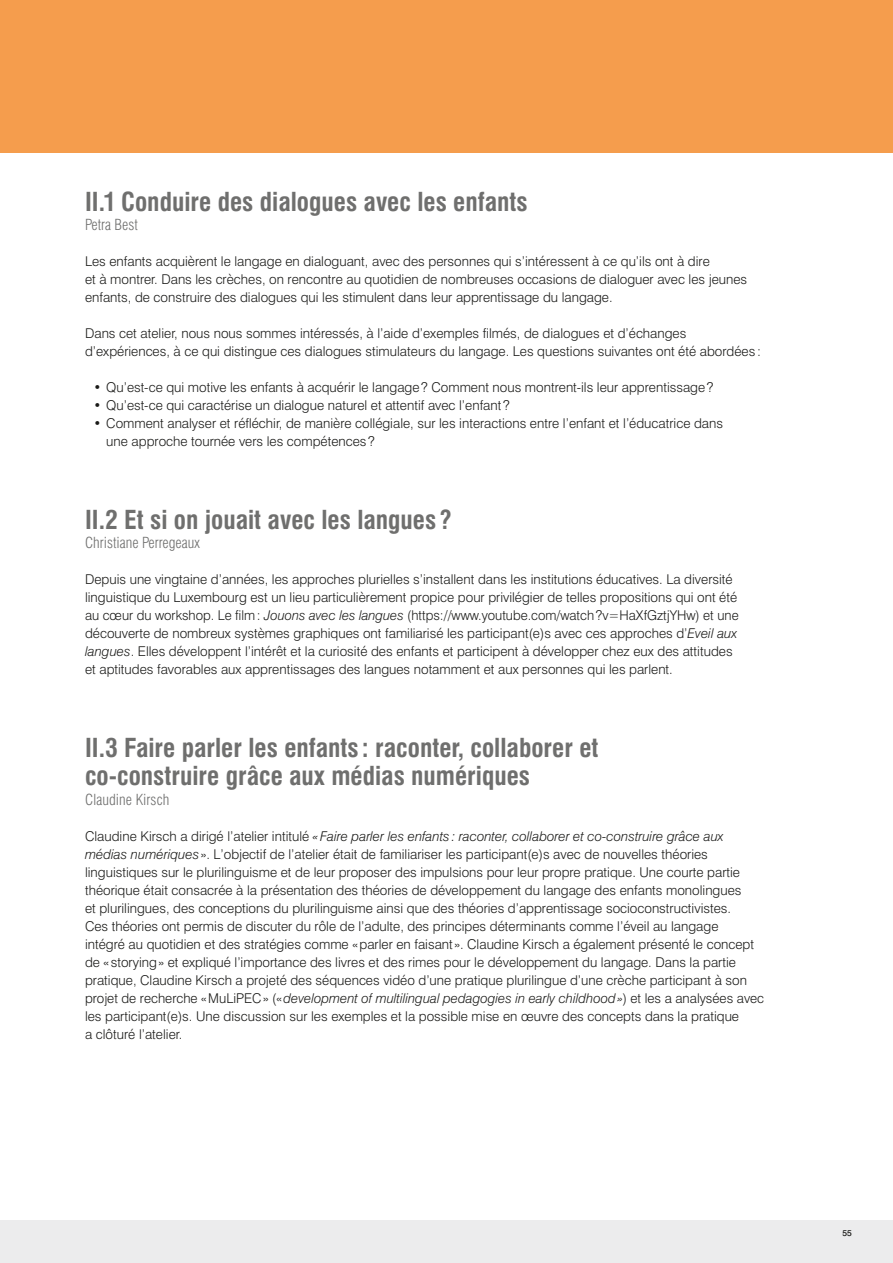
<style>
.page{position:relative;width:893px;height:1263px;background:#fff}
.page>*{position:absolute;margin:0;border:0;box-sizing:border-box;transform-origin:0 0}
.t1{font:700 condensed 25.5px/28.5px "Swiss 721 BT";color:#6f6f6e}
.t2{font:300 condensed 15px "Swiss 721 BT";color:#6f6f6e}
.t3{font:300 13.5px/18px "Swiss 721 BT";color:#1a1a18}
.t4{font:500 8.55px "Swiss 721 BT";color:#1a1a18}
.s1{font-style:italic}
</style>
<div class="page">
<div style="left:0;top:0;width:893px;height:153px;background:#f59d4d"></div>
<div style="left:0;top:1220px;width:893px;height:43px;background:#ececed"></div>
<h1 class="t1" style="left:85px;top:187px;width:444px">II.1 Conduire des dialogues avec les enfants</h1>
<p class="t2" style="left:85px;top:216px;width:54px">Petra Best</p>
<p class="t3" style="left:85px;top:252px;width:664px">Les enfants acquièrent le langage en dialoguant, avec des personnes qui s’intéressent à ce qu’ils ont à dire<br>et à montrer. Dans les crèches, on rencontre au quotidien de nombreuses occasions de dialoguer avec les jeunes enfants, de construire des dialogues qui les stimulent dans leur apprentissage du langage.</p>
<p class="t3" style="left:85px;top:324px;width:677px">Dans cet atelier, nous nous sommes intéressés, à l’aide d’exemples filmés, de dialogues et d’échanges d’expériences, à ce qui distingue ces dialogues stimulateurs du langage. Les questions suivantes ont été abordées :</p>
<p class="t3" style="left:94px;top:378px;width:621px">• Qu’est-ce qui motive les enfants à acquérir le langage? Comment nous montrent-ils leur apprentissage?</p>
<p class="t3" style="left:94px;top:396px;width:418px">• Qu’est-ce qui caractérise un dialogue naturel et attentif avec l’enfant ?</p>
<p class="t3" style="left:106px;top:414px;width:618px;text-indent:-13px">• Comment analyser et réfléchir, de manière collégiale, sur les interactions entre l’enfant et l’éducatrice dans une approche tournée vers les compétences ?</p>
<h1 class="t1" style="left:85px;top:505px;width:368px">II.2 Et si on jouait avec les langues ?</h1>
<p class="t2" style="left:85px;top:534px;width:116px">Christiane Perregeaux</p>
<p class="t3" style="left:85px;top:570px;width:655px">Depuis une vingtaine d’années, les approches plurielles s’installent dans les institutions éducatives. La diversité linguistique du Luxembourg est un lieu particulièrement propice pour privilégier de telles propositions qui ont été au cœur du workshop. Le film: <span class="s1">Jouons avec les langues</span> (https://www.youtube.com/watch?v=HaXfGztjYHw) et une découverte de nombreux systèmes graphiques ont familiarisé les participant(e)s avec ces approches d’<span class="s1">Eveil aux langues</span>. Elles développent l’intérêt et la curiosité des enfants et participent à développer chez eux des attitudes et aptitudes favorables aux apprentissages des langues notamment et aux personnes qui les parlent.</p>
<h1 class="t1" style="left:85px;top:733px;width:515px">II.3 Faire parler les enfants : raconter, collaborer et co-construire grâce aux médias numériques</h1>
<p class="t2" style="left:85px;top:790px;width:86px">Claudine Kirsch</p>
<p class="t3" style="left:85px;top:827px;width:681px">Claudine Kirsch a dirigé l’atelier intitulé <span class="s1">«Faire parler les enfants : raconter, collaborer et co-construire grâce aux médias numériques</span> ». L’objectif de l’atelier était de familiariser les participant(e)s avec de nouvelles théories linguistiques sur le plurilinguisme et de leur proposer des impulsions pour leur propre pratique. Une courte partie théorique était consacrée à la présentation des théories de développement du langage des enfants monolingues<br>et plurilingues, des conceptions du plurilinguisme ainsi que des théories d’apprentissage socioconstructivistes.<br>Ces théories ont permis de discuter du rôle de l’adulte, des principes déterminants comme l’éveil au langage<br>intégré au quotidien et des stratégies comme «parler en faisant ». Claudine Kirsch a également présenté le concept de « storying» et expliqué l’importance des livres et des rimes pour le développement du langage. Dans la partie pratique, Claudine Kirsch a projeté des séquences vidéo d’une pratique plurilingue d’une crèche participant à son projet de recherche «MuLiPEC» («<span class="s1">development of multilingual pedagogies in early childhood»</span>) et les a analysées avec les participant(e)s. Une discussion sur les exemples et la possible mise en œuvre des concepts dans la pratique<br>a clôturé l’atelier.</p>
<p class="t4" style="left:842px;top:1227px;width:11px">55</p>
</div>
